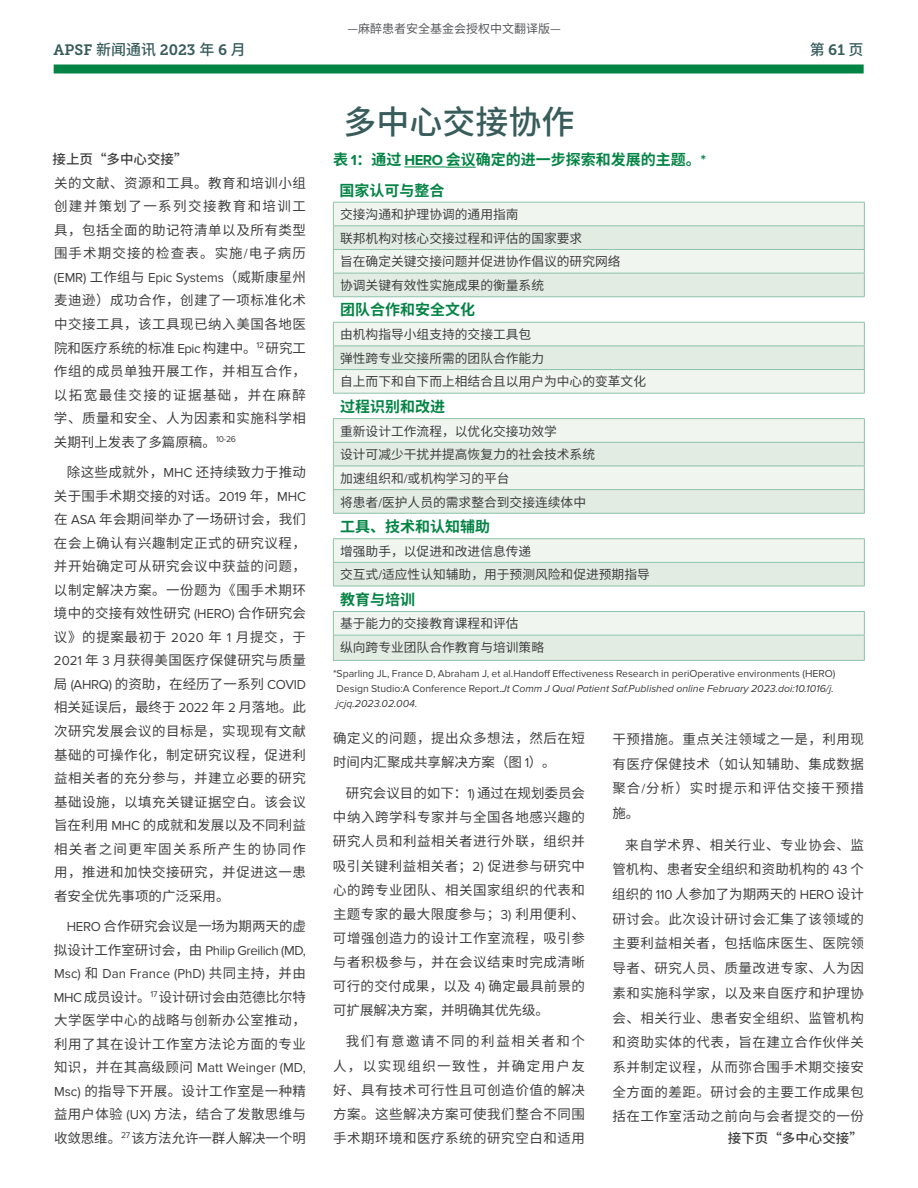
<style>
.page{position:relative;width:918px;height:1188px;background:#fff}
.page>*{position:absolute;margin:0;border:0;box-sizing:border-box;transform-origin:0 0}
.t1{font:500 33px "Source Han Sans CN";color:#385c5c}
.t2{font:700 15px/31.2px "Source Han Sans CN";color:#038445}
.t3{font:15px "Museo Slab 700";color:#385c5c}
.t4{font:500 15px "Source Han Sans CN";color:#385c5c}
.t5{font:13.5px/23.5px "Source Han Sans CN";letter-spacing:.04em;color:#3e3e3f;text-align:justify}
.t6{font:13.5px/23.5px "Proxima Nova";letter-spacing:-.03em;color:#3e3e3f}
.t7{font:13.5px "Proxima Nova";letter-spacing:-.005em;color:#3e3e3f}
.t8{font:500 13.5px "Source Han Sans CN";color:#3e3e3f}
.t9{font:13.5px "Source Han Sans CN";color:#3e3e3f}
.t10{font:12.75px/23.7px "Source Han Sans CN";color:#3e3e3f}
.t11{font:12px "Source Han Sans CN";color:#57585a}
.t12{font:10.5px/15px "Proxima Nova";color:#3e3e3f}
.s1{font-family:"Source Han Sans CN";font-weight:500}
.s2{font-family:"Museo Slab 700";font-weight:400}
.s3{font-family:"Proxima Nova"}
.s4{font-family:"Source Han Sans CN"}
.s5{font-style:italic}
</style>
<div class="page">
<div style="left:54px;top:64px;width:810px;height:10px;background:#038445"></div>
<hr style="left:404px;top:167px;width:42px;height:1px;background:#038445">
<hr style="left:446px;top:167px;width:30px;height:1px;background:#038445">
<div style="left:334px;top:203px;width:530px;height:22px;background:#f0f5f0"></div>
<svg style="left:333px;top:226px;width:531px;height:434px"></svg>
<hr style="left:333px;top:202px;width:532px;height:1px;background:#8dc2aa">
<hr style="left:333px;top:225px;width:532px;height:1px;background:#8dc2aa">
<hr style="left:333px;top:249px;width:532px;height:1px;background:#8dc2aa">
<hr style="left:333px;top:273px;width:532px;height:1px;background:#8dc2aa">
<svg style="left:333px;top:203px;width:1px;height:93px"></svg>
<svg style="left:864px;top:203px;width:1px;height:93px"></svg>
<hr style="left:333px;top:296px;width:532px;height:1px;background:#8dc2aa">
<hr style="left:333px;top:346px;width:532px;height:1px;background:#8dc2aa">
<hr style="left:333px;top:369px;width:532px;height:1px;background:#8dc2aa">
<hr style="left:333px;top:393px;width:532px;height:1px;background:#8dc2aa">
<hr style="left:333px;top:418px;width:532px;height:1px;background:#8dc2aa">
<hr style="left:333px;top:442px;width:532px;height:1px;background:#8dc2aa">
<hr style="left:333px;top:466px;width:532px;height:1px;background:#8dc2aa">
<hr style="left:333px;top:489px;width:532px;height:1px;background:#8dc2aa">
<svg style="left:333px;top:419px;width:1px;height:94px"></svg>
<svg style="left:864px;top:419px;width:1px;height:94px"></svg>
<hr style="left:333px;top:513px;width:532px;height:1px;background:#8dc2aa">
<hr style="left:333px;top:538px;width:532px;height:1px;background:#8dc2aa">
<hr style="left:333px;top:562px;width:532px;height:1px;background:#8dc2aa">
<svg style="left:333px;top:539px;width:1px;height:47px"></svg>
<svg style="left:864px;top:539px;width:1px;height:47px"></svg>
<hr style="left:333px;top:586px;width:532px;height:1px;background:#8dc2aa">
<hr style="left:333px;top:611px;width:532px;height:1px;background:#8dc2aa">
<hr style="left:333px;top:635px;width:532px;height:1px;background:#8dc2aa">
<svg style="left:333px;top:612px;width:1px;height:48px"></svg>
<svg style="left:864px;top:612px;width:1px;height:48px"></svg>
<hr style="left:333px;top:660px;width:532px;height:1px;background:#8dc2aa">
<hr style="left:333px;top:322px;width:532px;height:1px;background:#8dc2aa">
<svg style="left:333px;top:323px;width:1px;height:70px"></svg>
<svg style="left:864px;top:323px;width:1px;height:70px"></svg>
<p class="t11" style="left:347px;top:21px;width:215px">—麻醉患者安全基金会授权中文翻译版—</p>
<p class="t3" style="left:54px;top:41px;width:194px">APSF <span class="s1">新闻通讯</span> 2023 <span class="s1">年</span> 6 <span class="s1">月</span></p>
<p class="t4" style="left:810px;top:41px;width:55px">第 <span class="s2">61</span> 页</p>
<p class="t8" style="left:53px;top:151px;width:136px">接上页“多中心交接”</p>
<p class="t5" style="left:54px;top:171px;width:254px">关的文献、资源和工具。教育和培训小组创建并策划了一系列交接教育和培训工具，包括全面的助记符清单以及所有类型围手术期交接的检查表。实施<span class="s3">/</span>电子病历</p>
<p class="t7" style="left:54px;top:270px;width:253px">(EMR) <span class="s4">工作组与</span> Epic Systems<span class="s4">（威斯康星州</span></p>
<p class="t5" style="left:54px;top:289px;width:254px">麦迪逊）成功合作，创建了一项标准化术中交接工具，该工具现已纳入美国各地医院和医疗系统的标准 <span class="s3">Epic</span> 构建中。<sup>12</sup> 研究工作组的成员单独开展工作，并相互合作，以拓宽最佳交接的证据基础，并在麻醉学、质量和安全、人为因素和实施科学相关期刊上发表了多篇原稿。<sup>10-26</sup></p>
<p class="t5" style="left:54px;top:461px;width:254px;text-indent:13px">除这些成就外，<span class="s3">MHC</span> 还持续致力于推动关于围手术期交接的对话。<span class="s3">2019</span> 年，<span class="s3">MHC</span>在 <span class="s3">ASA</span> 年会期间举办了一场研讨会，我们在会上确认有兴趣制定正式的研究议程，并开始确定可从研究会议中获益的问题，以制定解决方案。一份题为《围手术期环境中的交接有效性研究 <span class="s3">(HERO)</span> 合作研究会议》的提案最初于 <span class="s3">2020</span> 年 <span class="s3">1</span> 月提交，于<span class="s3">2021</span> 年 <span class="s3">3</span> 月获得美国医疗保健研究与质量局 <span class="s3">(AHRQ)</span> 的资助，在经历了一系列 <span class="s3">COVID</span>相关延误后，最终于 <span class="s3">2022</span> 年 <span class="s3">2</span> 月落地。此次研究发展会议的目标是，实现现有文献基础的可操作化，制定研究议程，促进利益相关者的充分参与，并建立必要的研究基础设施，以填充关键证据空白。该会议旨在利用 <span class="s3">MHC</span> 的成就和发展以及不同利益相关者之间更牢固关系所产生的协同作用，推进和加快交接研究，并促进这一患者安全优先事项的广泛采用。</p>
<p class="t9" style="left:67px;top:919px;width:241px"><span class="s3">HERO</span> 合作研究会议是一场为期两天的虚</p>
<p class="t6" style="left:54px;top:939px;width:254px"><span class="s4">拟设计工作室研讨会，由</span> Philip Greilich (MD,<br>Msc) <span class="s4">和</span> Dan France (PhD) <span class="s4">共同主持，并由</span></p>
<p class="t5" style="left:54px;top:985px;width:253px"><span class="s3">MHC</span> 成员设计。<sup>17</sup> 设计研讨会由范德比尔特大学医学中心的战略与创新办公室推动，利用了其在设计工作室方法论方面的专业</p>
<p class="t7" style="left:54px;top:1060px;width:254px"><span class="s4">知识，并在其高级顾问</span> Matt Weinger (MD,</p>
<p class="t5" style="left:54px;top:1079px;width:254px"><span class="s3">Msc)</span> 的指导下开展。设计工作室是一种精益用户体验 <span class="s3">(UX)</span> 方法，结合了发散思维与收敛思维。<sup>27</sup> 该方法允许一群人解决一个明</p>
<h1 class="t1" style="left:344px;top:104px;width:232px">多中心交接协作</h1>
<p class="t2" style="left:339px;top:144px;width:368px;text-indent:-6px">表 <span class="s3">1</span>：通过 <span class="s3">HERO</span> 会议确定的进一步探索和发展的主题。<span class="s3">*</span>国家认可与整合</p>
<p class="t10" style="left:340px;top:203px;width:282px">交接沟通和护理协调的通用指南<br>联邦机构对核心交接过程和评估的国家要求<br>旨在确定关键交接问题并促进协作倡议的研究网络协调关键有效性实施成果的衡量系统</p>
<p class="t2" style="left:340px;top:295px;width:136px">团队合作和安全文化</p>
<p class="t10" style="left:340px;top:323px;width:307px">由机构指导小组支持的交接工具包<br>弹性跨专业交接所需的团队合作能力<br>自上而下和自下而上相结合且以用户为中心的变革文化</p>
<p class="t2" style="left:340px;top:391px;width:106px">过程识别和改进</p>
<p class="t10" style="left:340px;top:419px;width:256px">重新设计工作流程，以优化交接功效学<br>设计可减少干扰并提高恢复力的社会技术系统加速组织和<span class="s3">/</span>或机构学习的平台<br>将患者<span class="s3">/</span>医护人员的需求整合到交接连续体中</p>
<p class="t2" style="left:340px;top:511px;width:151px">工具、技术和认知辅助</p>
<p class="t10" style="left:340px;top:539px;width:311px">增强助手，以促进和改进信息传递<br>交互式<span class="s3">/</span>适应性认知辅助，用于预测风险和促进预期指导</p>
<p class="t2" style="left:340px;top:584px;width:76px">教育与培训</p>
<p class="t10" style="left:340px;top:612px;width:205px">基于能力的交接教育课程和评估<br>纵向跨专业团队合作教育与培训策略</p>
<p class="t12" style="left:337px;top:667px;width:501px;text-indent:-4px">*Sparling JL, France D, Abraham J, et al.Handoff Effectiveness Research in periOperative environments (HERO)<br>Design Studio:A Conference Report.<span class="s5">Jt Comm J Qual Patient Saf.Published online February 2023.doi:10.1016/j. jcjq.2023.02.004.</span></p>
<p class="t5" style="left:333px;top:726px;width:253px;line-height:24.2px">确定义的问题，提出众多想法，然后在短时间内汇聚成共享解决方案（图 <span class="s3">1</span>）。</p>
<p class="t5" style="left:333px;top:781px;width:254px;line-height:24.2px;text-indent:13px">研究会议目的如下：<span class="s3">1)</span> 通过在规划委员会中纳入跨学科专家并与全国各地感兴趣的研究人员和利益相关者进行外联，组织并吸引关键利益相关者；<span class="s3">2)</span> 促进参与研究中心的跨专业团队、相关国家组织的代表和主题专家的最大限度参与；<span class="s3">3)</span> 利用便利、可增强创造力的设计工作室流程，吸引参与者积极参与，并在会议结束时完成清晰可行的交付成果，以及 <span class="s3">4)</span> 确定最具前景的可扩展解决方案，并明确其优先级。</p>
<p class="t5" style="left:333px;top:1030px;width:254px;line-height:24.2px;text-indent:13px">我们有意邀请不同的利益相关者和个人，以实现组织一致性，并确定用户友好、具有技术可行性且可创造价值的解决方案。这些解决方案可使我们整合不同围手术期环境和医疗系统的研究空白和适用</p>
<p class="t5" style="left:612px;top:727px;width:253px;line-height:24.8px">干预措施。重点关注领域之一是，利用现有医疗保健技术（如认知辅助、集成数据聚合<span class="s3">/</span>分析）实时提示和评估交接干预措施。</p>
<p class="t5" style="left:612px;top:833px;width:253px;line-height:24.8px;text-indent:13px">来自学术界、相关行业、专业协会、监管机构、患者安全组织和资助机构的 <span class="s3">43</span> 个组织的 <span class="s3">110</span> 人参加了为期两天的 <span class="s3">HERO</span> 设计研讨会。此次设计研讨会汇集了该领域的主要利益相关者，包括临床医生、医院领导者、研究人员、质量改进专家、人为因素和实施科学家，以及来自医疗和护理协会、相关行业、患者安全组织、监管机构和资助实体的代表，旨在建立合作伙伴关系并制定议程，从而弥合围手术期交接安全方面的差距。研讨会的主要工作成果包括在工作室活动之前向与会者提交的一份</p>
<p class="t8" style="left:728px;top:1130px;width:136px">接下页“多中心交接”</p>
</div>
